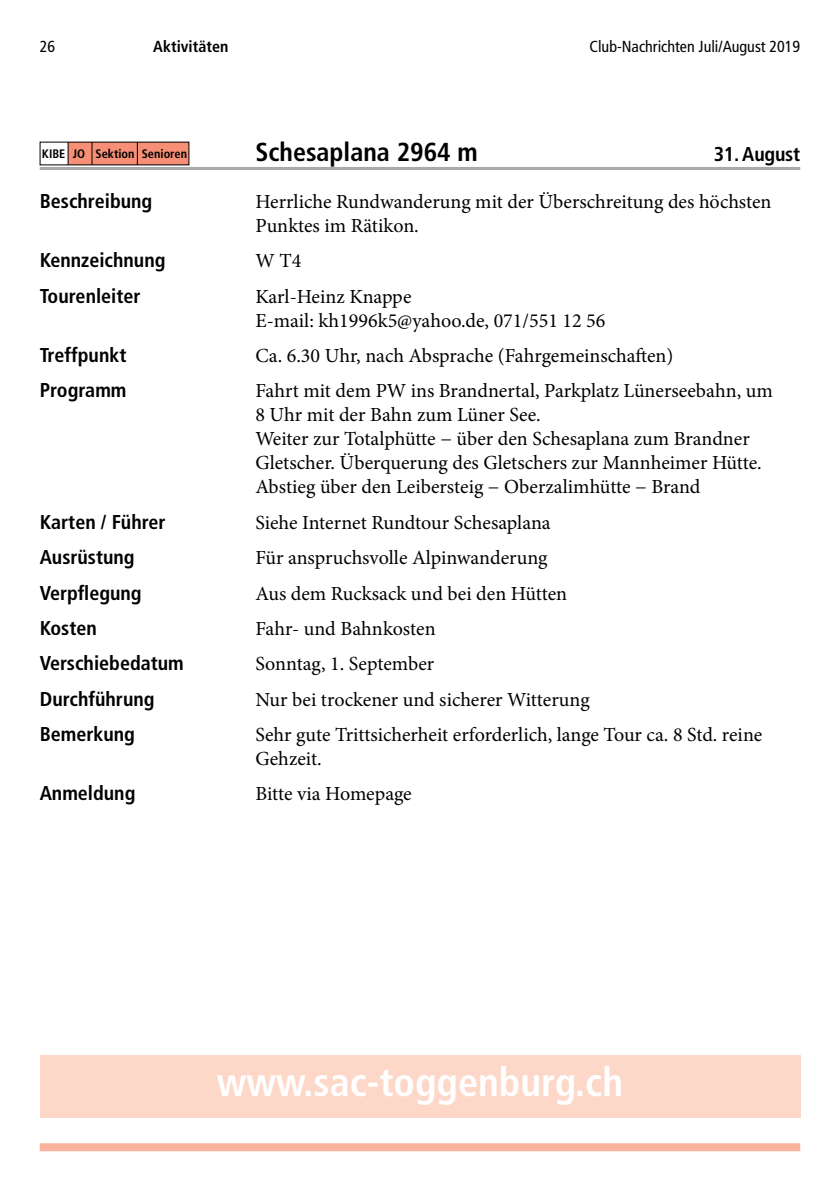
<style>
.page{position:relative;width:840px;height:1191px;background:#fff}
.page>*{position:absolute;margin:0;border:0;box-sizing:border-box;transform-origin:0 0}
.t1{font:700 condensed 40px "Frutiger LT Std";color:#fff}
.t2{font:700 condensed 26px "Frutiger LT Std";color:#000}
.t3{font:20px/24px "Minion Pro";color:#000}
.t4{font:700 condensed 20px "Frutiger LT Std";color:#000}
.t5{font:condensed 16px "Frutiger LT Std";color:#000}
.t6{font:700 condensed 16px "Frutiger LT Std";color:#000}
.t7{font:700 condensed 12.4px "Frutiger LT Std";color:#000}
</style>
<div class="page">
<div style="left:40px;top:1143px;width:759px;height:8px;background:#f9b29b"></div>
<div style="left:40px;top:1054px;width:759px;height:63px;background:#fdd7c8"></div>
<hr style="left:40px;top:167px;width:759px;height:3px;background:#a7a9ac">
<div style="left:137px;top:142px;width:51px;height:23px;background:#f68f75"></div>
<div style="left:68px;top:142px;width:24px;height:22px;background:#f68f75"></div>
<div style="left:92px;top:142px;width:46px;height:23px;background:#f68f75"></div>
<svg style="left:68px;top:142px;width:1px;height:23px"></svg>
<svg style="left:92px;top:142px;width:1px;height:23px"></svg>
<svg style="left:137px;top:142px;width:1px;height:23px"></svg>
<p class="t5" style="left:40px;top:37px;width:17px">26</p>
<p class="t6" style="left:153px;top:37px;width:76px">Aktivitäten</p>
<p class="t5" style="left:589px;top:37px;width:212px">Club-Nachrichten Juli/August 2019</p>
<p class="t7" style="left:42px;top:146px;width:146px">KIBE JO Sektion Senioren</p>
<h2 class="t2" style="left:255px;top:137px;width:224px">Schesaplana 2964 m</h2>
<p class="t4" style="left:713px;top:142px;width:88px">31. August</p>
<p class="t4" style="left:40px;top:189px;width:114px">Beschreibung</p>
<p class="t3" style="left:255px;top:190px;width:517px">Herrliche Rundwanderung mit der Überschreitung des höchsten<br>Punktes im Rätikon.</p>
<p class="t4" style="left:40px;top:248px;width:127px">Kennzeichnung</p>
<p class="t3" style="left:255px;top:249px;width:47px">W T4</p>
<p class="t4" style="left:40px;top:284px;width:102px">Tourenleiter</p>
<p class="t3" style="left:255px;top:284px;width:351px">Karl-Heinz Knappe<br>E-mail: kh1996k5@yahoo.de, 071/551 12 56</p>
<p class="t4" style="left:40px;top:343px;width:88px">Treffpunkt</p>
<p class="t3" style="left:255px;top:344px;width:419px">Ca. 6.30 Uhr, nach Absprache (Fahrgemeinschaften)</p>
<p class="t4" style="left:40px;top:378px;width:88px">Programm</p>
<p class="t3" style="left:255px;top:379px;width:518px">Fahrt mit dem PW ins Brandnertal, Parkplatz Lünerseebahn, um 8 Uhr mit der Bahn zum Lüner See.<br>Weiter zur Totalphütte − über den Schesaplana zum Brandner Gletscher. Überquerung des Gletschers zur Mannheimer Hütte.<br>Abstieg über den Leibersteig − Oberzalimhütte − Brand</p>
<p class="t4" style="left:40px;top:510px;width:127px">Karten / Führer</p>
<p class="t3" style="left:255px;top:510px;width:296px">Siehe Internet Rundtour Schesaplana</p>
<p class="t4" style="left:40px;top:545px;width:96px">Ausrüstung</p>
<p class="t3" style="left:255px;top:546px;width:293px">Für anspruchsvolle Alpinwanderung</p>
<p class="t4" style="left:40px;top:580px;width:103px">Verpflegung</p>
<p class="t3" style="left:255px;top:581px;width:313px">Aus dem Rucksack und bei den Hütten</p>
<p class="t4" style="left:40px;top:616px;width:59px">Kosten</p>
<p class="t3" style="left:255px;top:616px;width:182px">Fahr- und Bahnkosten</p>
<p class="t4" style="left:40px;top:651px;width:145px">Verschiebedatum</p>
<p class="t3" style="left:255px;top:652px;width:180px">Sonntag, 1. September</p>
<p class="t4" style="left:40px;top:687px;width:116px">Durchführung</p>
<p class="t3" style="left:255px;top:687px;width:335px">Nur bei trockener und sicherer Witterung</p>
<p class="t4" style="left:40px;top:722px;width:97px">Bemerkung</p>
<p class="t3" style="left:255px;top:722px;width:508px">Sehr gute Trittsicherheit erforderlich, lange Tour ca. 8 Std. reine<br>Gehzeit.</p>
<p class="t4" style="left:40px;top:781px;width:97px">Anmeldung</p>
<p class="t3" style="left:255px;top:782px;width:158px">Bitte via Homepage</p>
<h1 class="t1" style="left:217px;top:1058px;width:407px">www.sac-toggenburg.ch</h1>
</div>
